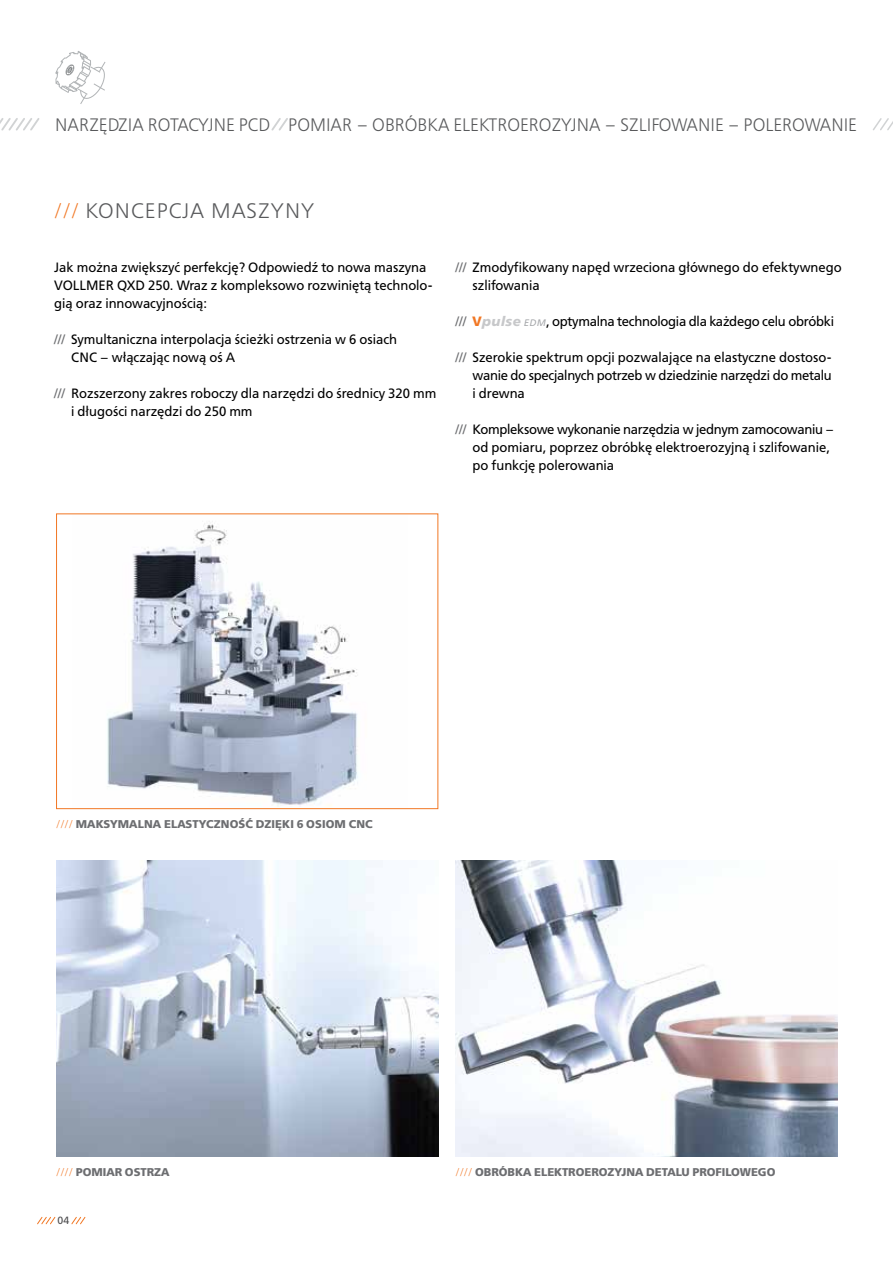
<style>
.page{position:relative;width:893px;height:1263px;background:#fff}
.page>*{position:absolute;margin:0;border:0;box-sizing:border-box;transform-origin:0 0}
.t1{font:300 21px "Free Set";letter-spacing:.05em;color:#58595b}
.t2{font:300 18px "Free Set";color:#58595b;scale:.95 1}
.t3{font:13.5px/18px "Free Set";color:#000}
.t4{font:13.5px "Free Set";letter-spacing:-.02em;color:#000}
.t5{font:700 11.25px "Free Set";color:#6d6e71}
.t6{font:10.5px "Free Set";color:#4d4d4f}
.s1{color:#f17724}
.s2{color:#6d6e71}
.s3{font-weight:700;color:#f17724}
.s4{font-weight:700;font-style:italic;color:#c7c8ca}
.s5{font-style:italic;font-size:9.45px;color:#a7a9ac}
.s6{font-weight:300;color:#f17724}
</style>
<div class="page">
<svg style="left:37px;top:1216px;width:19px;height:9px"></svg>
<svg style="left:71px;top:1216px;width:15px;height:9px"></svg>
<svg style="left:56px;top:51px;width:50px;height:53px"></svg>
<img style="left:107px;top:521px;width:251px;height:285px">
<div style="left:56px;top:513px;width:382px;height:296px;border:1px solid #f17724"></div>
<img style="left:455px;top:861px;width:382px;height:295px">
<img style="left:56px;top:861px;width:382px;height:295px">
<svg style="left:271px;top:118px;width:17px;height:13px"></svg>
<svg style="left:873px;top:118px;width:20px;height:13px"></svg>
<svg style="left:0;top:118px;width:40px;height:13px"></svg>
<h2 class="t2" style="left:55px;top:113px;width:845px">NARZĘDZIA ROTACYJNE PCD POMIAR – OBRÓBKA ELEKTROEROZYJNA – SZLIFOWANIE – POLEROWANIE</h2>
<h1 class="t1" style="left:54px;top:198px;width:262px"><span class="s1">///</span> KONCEPCJA MASZYNY</h1>
<p class="t3" style="left:54px;top:258px;width:380px">Jak można zwiększyć perfekcję? Odpowiedź to nowa maszyna<br>VOLLMER QXD 250. Wraz z kompleksowo rozwiniętą technolo&shy;gią oraz innowacyjnością:</p>
<p class="t3" style="left:71px;top:330px;width:327px;text-indent:-17px"><span class="s2">///</span> Symultaniczna interpolacja ścieżki ostrzenia w 6 osiach<br>CNC – włączając nową oś A</p>
<p class="t3" style="left:71px;top:384px;width:367px;text-indent:-17px"><span class="s2">///</span> Rozszerzony zakres roboczy dla narzędzi do średnicy 320 mm i długości narzędzi do 250 mm</p>
<p class="t3" style="left:473px;top:258px;width:371px;text-indent:-17px"><span class="s2">///</span> Zmodyfikowany napęd wrzeciona głównego do efektywnego szlifowania</p>
<p class="t4" style="left:455px;top:312px;width:380px"><span class="s2">///</span> <span class="s3">V</span><span class="s4">pulse</span> <span class="s5">edm</span>, optymalna technologia dla każdego celu obróbki</p>
<p class="t3" style="left:472px;top:348px;width:361px;text-align:justify;text-indent:-17px"><span class="s2">///</span> Szerokie spektrum opcji pozwalające na elastyczne dostoso&shy;wanie do specjalnych potrzeb w dziedzinie narzędzi do metalu i drewna</p>
<p class="t3" style="left:472px;top:420px;width:363px;text-indent:-17px"><span class="s2">///</span> Kompleksowe wykonanie narzędzia w jednym zamocowaniu – od pomiaru, poprzez obróbkę elektroerozyjną i szlifowanie, po funkcję polerowania</p>
<p class="t5" style="left:56px;top:817px;width:318px"><span class="s6">////</span> MAKSYMALNA ELASTYCZNOŚĆ DZIĘKI 6 OSIOM CNC</p>
<p class="t5" style="left:56px;top:1164px;width:115px"><span class="s6">////</span> POMIAR OSTRZA</p>
<p class="t5" style="left:455px;top:1164px;width:321px"><span class="s6">////</span> OBRÓBKA ELEKTROEROZYJNA DETALU PROFILOWEGO</p>
<p class="t6" style="left:57px;top:1214px;width:13px">04</p>
</div>
